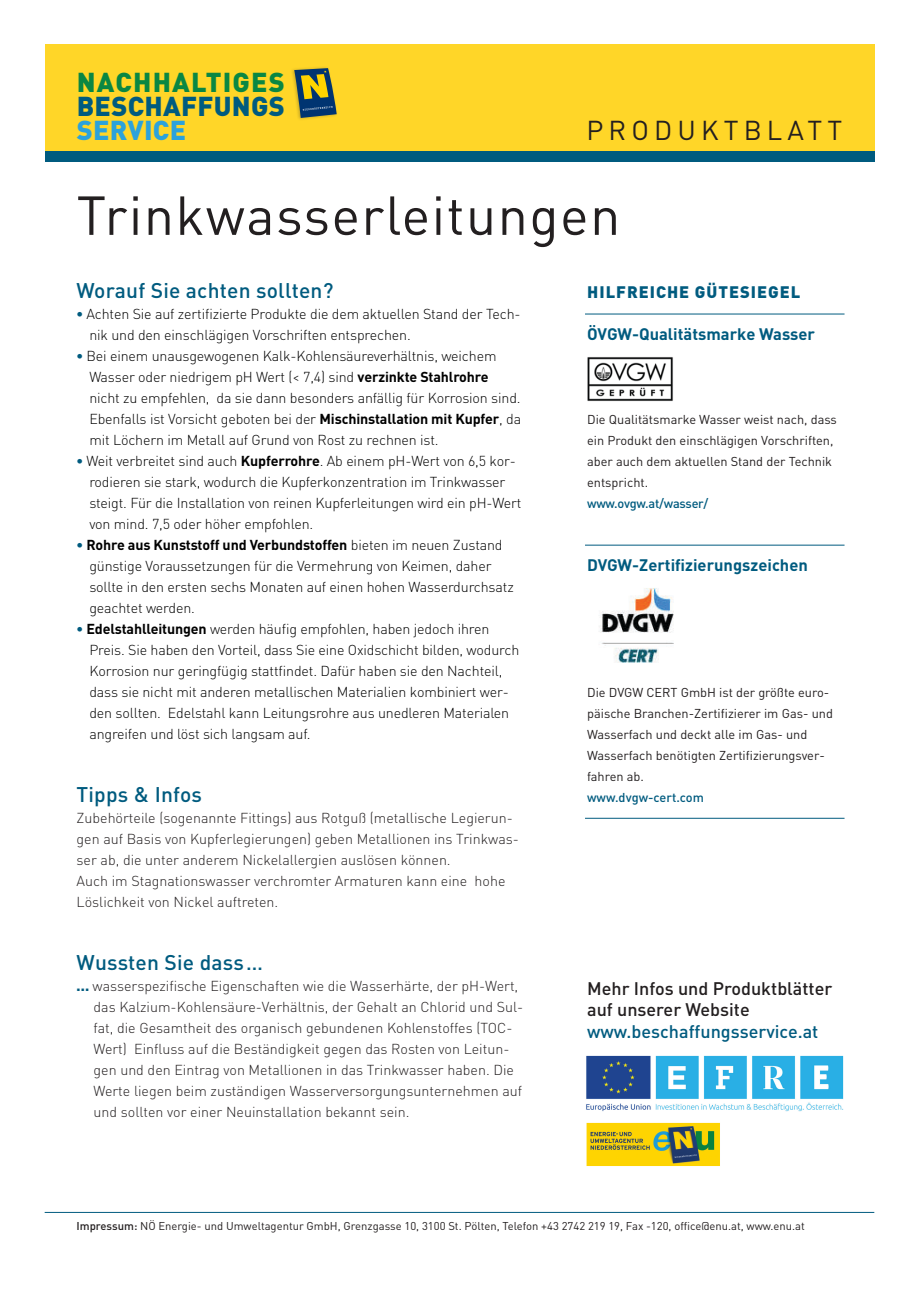
<style>
.page{position:relative;width:919px;height:1289px;background:#fff}
.page>*{position:absolute;margin:0;border:0;box-sizing:border-box;transform-origin:0 0}
.t1{font:54px "DIN Pro";letter-spacing:.025em;color:#231f20}
.t2{font:900 27px "DIN Pro";letter-spacing:.045em;color:#0a8743}
.t3{font:900 27px "DIN Pro";letter-spacing:.01em;color:#005b7f}
.t4{font:27px "DIN Pro";letter-spacing:.19em;color:#231f20}
.t5{font:900 27px "DIN Pro";letter-spacing:.01em;color:#2ca2db}
.t6{font:500 21px "DIN Pro";letter-spacing:.01em;color:#005b7f}
.t7{font:500 18px/21.6px "DIN Pro";color:#231f20}
.t8{font:700 16.5px "DIN Pro";color:#005b7f}
.t9{font:900 16.5px "DIN Pro";letter-spacing:.06em;color:#005b7f}
.t10{font:300 14.25px/21px "DIN Pro";letter-spacing:-.01em;color:#000}
.t11{font:300 14.25px/21px "DIN Pro";color:#231f20}
.t12{font:12.75px/21px "DIN Pro";color:#231f20}
.t13{font:500 12.75px "DIN Pro";color:#005b7f}
.t14{font:11.25px "DIN Pro";color:#231f20}
.s1{font-weight:900;color:#005b7f}
.s2{font-weight:700}
.s3{font-weight:500;color:#005b7f}
.s4{color:#005b7f}
.s5{font-weight:500}
</style>
<div class="page">
<div style="left:45px;top:151px;width:829px;height:11px;background:#005b7f"></div>
<div style="left:45px;top:45px;width:829px;height:106px;background:#ffd628"></div>
<div style="left:290px;top:66px;width:48px;height:55px;background:#231f20;opacity:.25"></div>
<svg style="left:294px;top:68px;width:43px;height:50px;background:#6f7949"></svg>
<hr style="left:585px;top:313px;width:259px;height:1px;background:#005b7f">
<hr style="left:585px;top:544px;width:259px;height:1px;background:#005b7f">
<hr style="left:585px;top:817px;width:259px;height:1px;background:#005b7f">
<hr style="left:45px;top:1211px;width:829px;height:1px;background:#005b7f">
<img style="left:587px;top:357px;width:86px;height:45px">
<img style="left:599px;top:588px;width:75px;height:75px">
<img style="left:586px;top:1055px;width:258px;height:57px">
<img style="left:586px;top:1122px;width:134px;height:44px">
<p class="t2" style="left:77px;top:64px;width:210px">NACHHALTIGES</p>
<p class="t3" style="left:77px;top:88px;width:210px">BESCHAFFUNGS</p>
<p class="t5" style="left:77px;top:112px;width:111px">SERVICE</p>
<p class="t4" style="left:586px;top:112px;width:257px">PRODUKTBLATT</p>
<p class="t1" style="left:77px;top:179px;width:545px">Trinkwasserleitungen</p>
<p class="t6" style="left:77px;top:276px;width:258px">Worauf Sie achten sollten?</p>
<p class="t10" style="left:89px;top:303px;width:433px;text-indent:-13px"><span class="s1">•</span> Achten Sie auf zertifizierte Produkte die dem aktuellen Stand der Tech&shy;nik und den einschlägigen Vorschriften entsprechen.</p>
<p class="t10" style="left:89px;top:345px;width:433px;text-indent:-13px"><span class="s1">•</span> Bei einem unausgewogenen Kalk-Kohlensäureverhältnis, weichem Wasser oder niedrigem pH Wert (&lt; 7,4) sind <span class="s2">verzinkte Stahlrohre </span>nicht zu empfehlen, da sie dann besonders anfällig für Korrosion sind.<br>Ebenfalls ist Vorsicht geboten bei der <span class="s2">Mischinstallation mit Kupfer</span>, da mit Löchern im Metall auf Grund von Rost zu rechnen ist.</p>
<p class="t10" style="left:89px;top:450px;width:433px;text-indent:-13px"><span class="s1">•</span> Weit verbreitet sind auch <span class="s2">Kupferrohre</span>. Ab einem pH-Wert von 6,5 kor&shy;rodieren sie stark, wodurch die Kupferkonzentration im Trinkwasser steigt. Für die Installation von reinen Kupferleitungen wird ein pH-Wert von mind. 7,5 oder höher empfohlen.</p>
<p class="t10" style="left:89px;top:534px;width:426px;text-indent:-13px"><span class="s1">•</span> <span class="s2">Rohre aus Kunststoff und Verbundstoffen</span> bieten im neuen Zustand günstige Voraussetzungen für die Vermehrung von Keimen, daher sollte in den ersten sechs Monaten auf einen hohen Wasserdurchsatz geachtet werden.</p>
<p class="t10" style="left:89px;top:618px;width:431px;text-indent:-13px"><span class="s1">•</span> <span class="s2">Edelstahlleitungen</span> werden häufig empfohlen, haben jedoch ihren Preis. Sie haben den Vorteil, dass Sie eine Oxidschicht bilden, wodurch Korrosion nur geringfügig stattfindet. Dafür haben sie den Nachteil, dass sie nicht mit anderen metallischen Materialien kombiniert wer&shy;den sollten. Edelstahl kann Leitungsrohre aus unedleren Materialen angreifen und löst sich langsam auf.</p>
<p class="t9" style="left:587px;top:281px;width:215px">HILFREICHE GÜTESIEGEL</p>
<p class="t8" style="left:587px;top:323px;width:229px">ÖVGW-Qualitätsmarke Wasser</p>
<p class="t12" style="left:587px;top:408px;width:251px">Die Qualitätsmarke Wasser weist nach, dass ein Produkt den einschlägigen Vorschriften, aber auch dem aktuellen Stand der Technik entspricht.<br><span class="s3">www.ovgw.at/wasser/</span></p>
<p class="t8" style="left:587px;top:554px;width:222px">DVGW-Zertifizierungszeichen</p>
<p class="t12" style="left:587px;top:681px;width:247px">Die DVGW CERT GmbH ist der größte euro&shy;päische Branchen-Zertifizierer im Gas- und Wasserfach und deckt alle im Gas- und Wasserfach benötigten Zertifizierungsver&shy;fahren ab.</p>
<p class="t13" style="left:587px;top:788px;width:118px">www.dvgw-cert.com</p>
<p class="t6" style="left:77px;top:780px;width:127px">Tipps &amp; Infos</p>
<p class="t11" style="left:77px;top:807px;width:444px">Zubehörteile (sogenannte Fittings) aus Rotguß (metallische Legierun&shy;gen auf Basis von Kupferlegierungen) geben Metallionen ins Trinkwas&shy;ser ab, die unter anderem Nickelallergien auslösen können.</p>
<p class="t11" style="left:77px;top:870px;width:430px">Auch im Stagnationswasser verchromter Armaturen kann eine hohe<br>Löslichkeit von Nickel auftreten.</p>
<p class="t6" style="left:77px;top:948px;width:188px">Wussten Sie dass…</p>
<p class="t11" style="left:94px;top:975px;width:431px;text-indent:-17px"><span class="s1">…</span> wasserspezifische Eigenschaften wie die Wasserhärte, der pH-Wert, das Kalzium-Kohlensäure-Verhältnis, der Gehalt an Chlorid und Sul&shy;fat, die Gesamtheit des organisch gebundenen Kohlenstoffes (TOC-Wert) Einfluss auf die Beständigkeit gegen das Rosten von Leitun&shy;gen und den Eintrag von Metallionen in das Trinkwasser haben. Die Werte liegen beim zuständigen Wasserversorgungsunternehmen auf und sollten vor einer Neuinstallation bekannt sein.</p>
<p class="t7" style="left:587px;top:976px;width:247px">Mehr Infos und Produktblätter auf unserer Website <span class="s4">www.beschaffungsservice.at</span></p>
<p class="t14" style="left:77px;top:1217px;width:729px"><span class="s5">Impressum:</span> NÖ Energie- und Umweltagentur GmbH, Grenzgasse 10, 3100 St. Pölten, Telefon +43 2742 219 19, Fax -120, office@enu.at, www.enu.at</p>
</div>
